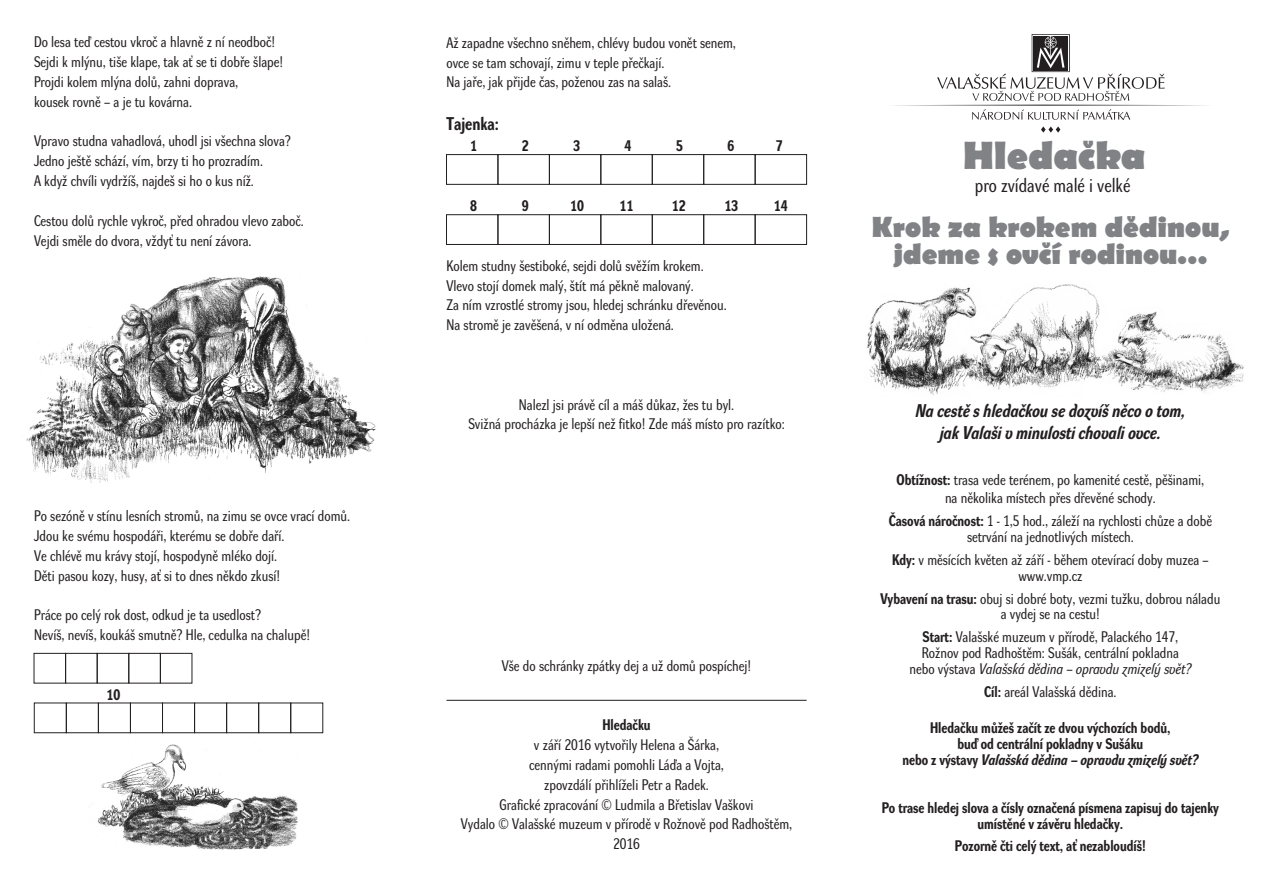
<style>
.page{position:relative;width:1263px;height:893px;background:#fff}
.page>*{position:absolute;margin:0;border:0;box-sizing:border-box;transform-origin:0 0}
.t1{font:700 39.9px "Berlin Sans FB";color:#808285}
.t2{font:700 29.4px/26.5px "Berlin Sans FB";color:#808285;text-align:center}
.t3{font:19.35px "Dyna Grotesk RM";color:#231f20}
.t4{font:italic 700 18px/21.6px "Dyna Grotesk RM";color:#231f20;text-align:center}
.t5{font:700 18px "Dyna Grotesk RM";color:#231f20}
.t6{font:700 15.3px "Berlin Sans FB";color:#808285;scale:1.19 1}
.t7{font:15px/19.8px "Dyna Grotesk RM";color:#231f20}
.t8{font:700 15px/15.9px "Dyna Grotesk RM";color:#231f20;text-align:center}
.t9{font:700 12.3px "Berlin Sans FB";color:#808285;scale:1.19 1}
.t10{font:700 11.7px "Berlin Sans FB";color:#808285;scale:1.26 1}
.s1{font-weight:700}
.s2{font-style:italic}
</style>
<div class="page">
<img style="left:98px;top:744px;width:200px;height:106px">
<img style="left:26px;top:276px;width:350px;height:207px">
<img style="left:867px;top:284px;width:377px;height:111px">
<svg style="left:1041px;top:126px;width:19px;height:7px"></svg>
<svg style="left:895px;top:34px;width:311px;height:86px"></svg>
<div style="left:446px;top:154px;width:52px;height:31px;border:1px solid #231f20"></div>
<div style="left:498px;top:154px;width:52px;height:31px;border:1px solid #231f20"></div>
<div style="left:549px;top:154px;width:52px;height:31px;border:1px solid #231f20"></div>
<div style="left:600px;top:154px;width:53px;height:31px;border:1px solid #231f20"></div>
<div style="left:652px;top:154px;width:52px;height:31px;border:1px solid #231f20"></div>
<div style="left:703px;top:154px;width:52px;height:31px;border:1px solid #231f20"></div>
<div style="left:755px;top:154px;width:52px;height:31px;border:1px solid #231f20"></div>
<div style="left:446px;top:214px;width:52px;height:31px;border:1px solid #231f20"></div>
<div style="left:498px;top:214px;width:52px;height:31px;border:1px solid #231f20"></div>
<div style="left:549px;top:214px;width:52px;height:31px;border:1px solid #231f20"></div>
<div style="left:600px;top:214px;width:53px;height:31px;border:1px solid #231f20"></div>
<div style="left:652px;top:214px;width:52px;height:31px;border:1px solid #231f20"></div>
<div style="left:703px;top:214px;width:52px;height:31px;border:1px solid #231f20"></div>
<div style="left:755px;top:214px;width:52px;height:31px;border:1px solid #231f20"></div>
<div style="left:34px;top:653px;width:32px;height:30px;border:1px solid #231f20"></div>
<div style="left:65px;top:653px;width:33px;height:30px;border:1px solid #231f20"></div>
<div style="left:97px;top:653px;width:32px;height:30px;border:1px solid #231f20"></div>
<div style="left:128px;top:653px;width:33px;height:30px;border:1px solid #231f20"></div>
<div style="left:160px;top:653px;width:32px;height:30px;border:1px solid #231f20"></div>
<div style="left:34px;top:703px;width:33px;height:30px;border:1px solid #231f20"></div>
<div style="left:66px;top:703px;width:33px;height:30px;border:1px solid #231f20"></div>
<div style="left:98px;top:703px;width:33px;height:30px;border:1px solid #231f20"></div>
<div style="left:130px;top:703px;width:33px;height:30px;border:1px solid #231f20"></div>
<div style="left:162px;top:703px;width:33px;height:30px;border:1px solid #231f20"></div>
<div style="left:194px;top:703px;width:33px;height:30px;border:1px solid #231f20"></div>
<div style="left:226px;top:703px;width:33px;height:30px;border:1px solid #231f20"></div>
<div style="left:258px;top:703px;width:33px;height:30px;border:1px solid #231f20"></div>
<div style="left:290px;top:703px;width:33px;height:30px;border:1px solid #231f20"></div>
<hr style="left:446px;top:700px;width:361px;height:1px;background:#231f20">
<p class="t7" style="left:34px;top:33px;width:251px">Do lesa teď cestou vkroč a hlavně z ní neodboč!<br>Sejdi k mlýnu, tiše klape, tak ať se ti dobře šlape!<br>Projdi kolem mlýna dolů, zahni doprava,<br>kousek rovně – a je tu kovárna.</p>
<p class="t7" style="left:34px;top:133px;width:258px">Vpravo studna vahadlová, uhodl jsi všechna slova?<br>Jedno ještě schází, vím, brzy ti ho prozradím.<br>A když chvíli vydržíš, najdeš si ho o kus níž.</p>
<p class="t7" style="left:34px;top:212px;width:271px">Cestou dolů rychle vykroč, před ohradou vlevo zaboč.<br>Vejdi směle do dvora, vždyť tu není závora.</p>
<h2 class="t2" style="left:872px;top:215px;width:359px">Krok za krokem dedinou, jdeme s ovcí rodinou…</h2>
<p class="t7" style="left:446px;top:34px;width:291px">Až zapadne všechno sněhem, chlévy budou vonět senem, ovce se tam schovají, zimu v teple přečkají.<br>Na jaře, jak přijde čas, poženou zas na salaš.</p>
<p class="t5" style="left:446px;top:117px;width:54px">Tajenka:</p>
<p class="t8" style="left:470px;top:139px;width:8px">1</p>
<p class="t8" style="left:522px;top:139px;width:8px">2</p>
<p class="t8" style="left:573px;top:139px;width:8px">3</p>
<p class="t8" style="left:625px;top:139px;width:8px">4</p>
<p class="t8" style="left:676px;top:139px;width:8px">5</p>
<p class="t8" style="left:727px;top:139px;width:8px">6</p>
<p class="t8" style="left:776px;top:139px;width:8px">7</p>
<p class="t6" style="left:1083px;top:134px;width:10px">v</p>
<h1 class="t1" style="left:963px;top:133px;width:184px">Hledacka</h1>
<p class="t3" style="left:975px;top:178px;width:157px">pro zvídavé malé i velké</p>
<p class="t8" style="left:470px;top:199px;width:8px">8</p>
<p class="t8" style="left:522px;top:199px;width:8px">9</p>
<p class="t8" style="left:570px;top:199px;width:15px">10</p>
<p class="t8" style="left:620px;top:199px;width:15px">11</p>
<p class="t8" style="left:672px;top:199px;width:15px">12</p>
<p class="t8" style="left:724px;top:199px;width:15px">13</p>
<p class="t8" style="left:774px;top:199px;width:15px">14</p>
<p class="t9" style="left:1127px;top:211px;width:9px">v</p>
<p class="t10" style="left:1042px;top:238px;width:8px">v</p>
<p class="t7" style="left:446px;top:257px;width:282px">Kolem studny šestiboké, sejdi dolů svěžím krokem.<br>Vlevo stojí domek malý, štít má pěkně malovaný.<br>Za ním vzrostlé stromy jsou, hledej schránku dřevěnou.<br>Na stromě je zavěšená, v ní odměna uložená.</p>
<p class="t7" style="left:34px;top:507px;width:317px">Po sezóně v stínu lesních stromů, na zimu se ovce vrací domů.<br>Jdou ke svému hospodáři, kterému se dobře daří.<br>Ve chlévě mu krávy stojí, hospodyně mléko dojí.<br>Děti pasou kozy, husy, ať si to dnes někdo zkusí!</p>
<p class="t7" style="left:34px;top:606px;width:277px">Práce po celý rok dost, odkud je ta usedlost?<br>Nevíš, nevíš, koukáš smutně? Hle, cedulka na chalupě!</p>
<p class="t8" style="left:106px;top:688px;width:15px">10</p>
<p class="t7" style="left:468px;top:396px;width:318px;text-align:center">Nalezl jsi právě cíl a máš důkaz, žes tu byl.<br>Svižná procházka je lepší než fitko! Zde máš místo pro razítko:</p>
<p class="t4" style="left:915px;top:402px;width:271px">Na cestě s hledačkou se dozvíš něco o tom, jak Valaši v minulosti chovali ovce.</p>
<p class="t7" style="left:896px;top:472px;width:309px;line-height:17.9px;text-align:center"><span class="s1">Obtížnost:</span> trasa vede terénem, po kamenité cestě, pěšinami, na několika místech přes dřevěné schody.</p>
<p class="t7" style="left:889px;top:514px;width:325px;line-height:15.9px;text-align:center"><span class="s1">Časová náročnost:</span> 1 - 1,5 hod., záleží na rychlosti chůze a době setrvání na jednotlivých místech.</p>
<p class="t7" style="left:892px;top:553px;width:318px;line-height:15.9px;text-align:center"><span class="s1">Kdy:</span> v měsících květen až září - během otevírací doby muzea – www.vmp.cz</p>
<p class="t7" style="left:880px;top:592px;width:341px;line-height:15.9px;text-align:center"><span class="s1">Vybavení na trasu:</span> obuj si dobré boty, vezmi tužku, dobrou náladu a vydej se na cestu!</p>
<p class="t7" style="left:909px;top:630px;width:283px;line-height:15.9px;text-align:center"><span class="s1">Start:</span> Valašské muzeum v přírodě, Palackého 147,<br>Rožnov pod Radhoštěm: Sušák, centrální pokladna nebo výstava <span class="s2">Valašská dědina – opravdu zmizelý svět?</span></p>
<p class="t7" style="left:984px;top:683px;width:134px"><span class="s1">Cíl:</span> areál Valašská dědina.</p>
<p class="t8" style="left:902px;top:721px;width:297px">Hledačku můžeš začít ze dvou výchozích bodů,<br>buď od centrální pokladny v Sušáku<br>nebo z výstavy <span class="s2">Valašská dědina – opravdu zmizelý svět?</span></p>
<p class="t8" style="left:882px;top:801px;width:339px">Po trase hledej slova a čísly označená písmena zapisuj do tajenky umístěné v závěru hledačky.</p>
<p class="t8" style="left:955px;top:839px;width:192px">Pozorně čti celý text, ať nezabloudíš!</p>
<p class="t7" style="left:502px;top:657px;width:251px">Vše do schránky zpátky dej a už domů pospíchej!</p>
<p class="t8" style="left:602px;top:718px;width:50px">Hledačku</p>
<p class="t7" style="left:461px;top:736px;width:333px;text-align:center">v září 2016 vytvořily Helena a Šárka,<br>cennými radami pomohli Láďa a Vojta,<br>zpovzdálí přihlíželi Petr a Radek.<br>Grafické zpracování © Ludmila a Břetislav Vaškovi<br>Vydalo © Valašské muzeum v přírodě v Rožnově pod Radhoštěm, 2016</p>
</div>
